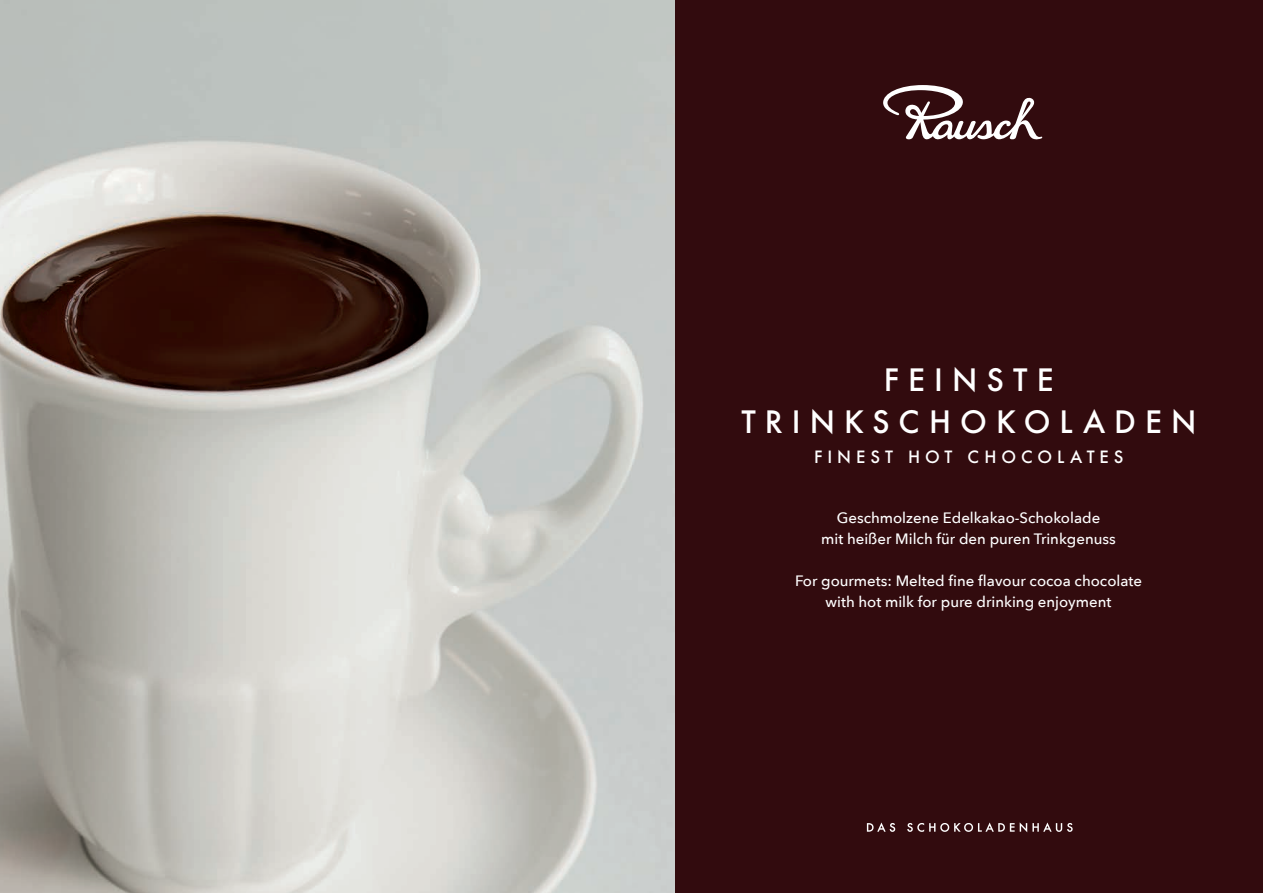
<style>
.page{position:relative;width:1263px;height:893px;background:#fff}
.page>*{position:absolute;margin:0;border:0;box-sizing:border-box;transform-origin:0 0}
.t1{font:500 30px/42px "Futura Next";letter-spacing:.3em;color:#fff;text-align:center}
.t2{font:500 16.5px "Futura Next";letter-spacing:.3em;color:#fff}
.t3{font:500 15px/21px "Avenir Next";color:#fff;text-align:center}
</style>
<div class="page">
<div style="left:674px;top:0;width:589px;height:893px;background:#320b0e"></div>
<img style="left:0;top:0;width:674px;height:893px">
<svg style="left:883px;top:85px;width:159px;height:55px"></svg>
<svg style="left:867px;top:822px;width:28px;height:10px"></svg>
<svg style="left:907px;top:822px;width:166px;height:10px"></svg>
<h1 class="t1" style="left:741px;top:359px;width:456px">FEINSTE<br>TRINKSCHOKOLADEN</h1>
<p class="t2" style="left:814px;top:446px;width:311px">FINEST HOT CHOCOLATES</p>
<p class="t3" style="left:821px;top:507px;width:296px">Geschmolzene Edelkakao-Schokolade<br>mit heißer Milch für den puren Trinkgenuss</p>
<p class="t3" style="left:795px;top:570px;width:348px">For gourmets: Melted fine flavour cocoa chocolate with hot milk for pure drinking enjoyment</p>
</div>
